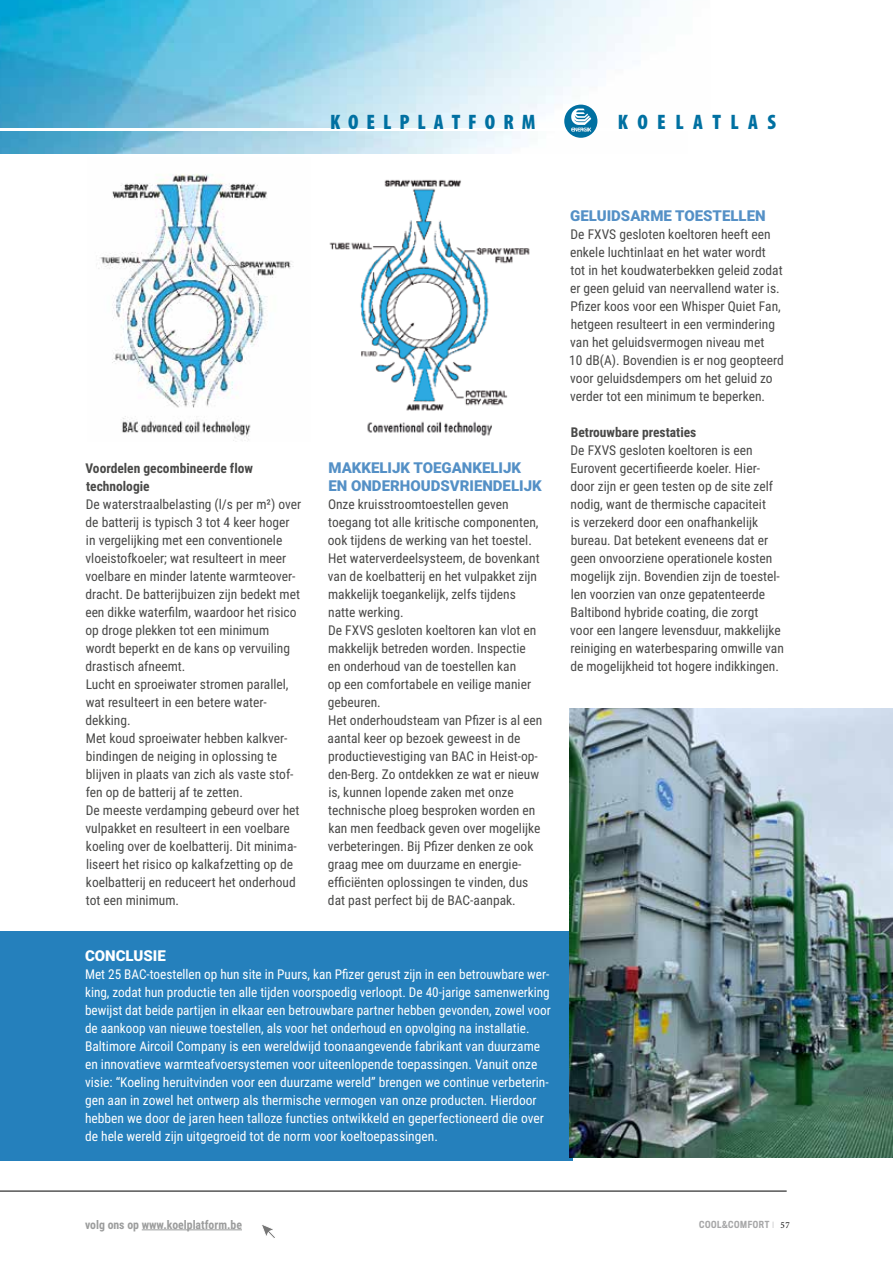
<style>
.page{position:relative;width:893px;height:1263px;background:#fff}
.page>*{position:absolute;margin:0;border:0;box-sizing:border-box;transform-origin:0 0}
.t1{font:900 condensed 21px "Myriad Pro";letter-spacing:.38em;color:#0070a1}
.t2{font:900 condensed 21px "Myriad Pro";letter-spacing:.45em;color:#0070a1}
.t3{font:900 15px/18px "Roboto";color:#5490c6}
.t4{font:900 15px "Roboto";color:#fff}
.t5{font:13.5px/18px "Roboto Condensed";color:#494948}
.t6{font:13.5px/18px "Roboto Condensed";color:#fff}
.t7{font:700 13.5px/18px "Roboto Condensed";color:#494948}
.t8{font:700 12px "Roboto Condensed";color:#9c9d9d}
.t9{font:500 9px "Titling Gothic FB Cond";letter-spacing:.065em;color:#a7a7a8}
.s1{font-family:"Roboto Condensed";font-weight:300;color:#b1b2b3}
.s2{font-family:"Minion Pro";font-weight:400;color:#000}
</style>
<div class="page">
<hr style="left:0;top:1191px;width:787px;height:1px;background:#000">
<img style="left:0;top:132px;width:594px;height:21px">
<img style="left:0;top:0;width:650px;height:128px">
<div style="left:564px;top:105px;width:33px;height:33px;background:#0070a1;border-radius:50%"></div>
<svg style="left:571px;top:109px;width:20px;height:23px"></svg>
<hr style="left:142px;top:1229px;width:100px;height:1px;background:#9c9d9d">
<svg style="left:262px;top:1225px;width:13px;height:13px"></svg>
<div style="left:0;top:931px;width:573px;height:230px;background:#2580bc"></div>
<img style="left:570px;top:709px;width:323px;height:448px">
<img style="left:98px;top:174px;width:196px;height:267px">
<img style="left:329px;top:179px;width:201px;height:257px">
<h1 class="t1" style="left:330px;top:110px;width:207px">KOELPLATFORM</h1>
<h1 class="t2" style="left:618px;top:110px;width:160px">KOELATLAS</h1>
<p class="t7" style="left:85px;top:459px;width:169px">Voordelen gecombineerde flow technologie</p>
<p class="t5" style="left:85px;top:495px;width:217px">De waterstraalbelasting (l/s per m²) over de batterij is typisch 3 tot 4 keer hoger in vergelijking met een conventionele vloeistofkoeler; wat resulteert in meer voelbare en minder latente warmteover&shy;dracht. De batterijbuizen zijn bedekt met een dikke waterfilm, waardoor het risico op droge plekken tot een minimum wordt beperkt en de kans op vervuiling drastisch afneemt.<br>Lucht en sproeiwater stromen parallel, wat resulteert in een betere water&shy;dekking.<br>Met koud sproeiwater hebben kalkver&shy;bindingen de neiging in oplossing te blijven in plaats van zich als vaste stof&shy;fen op de batterij af te zetten.<br>De meeste verdamping gebeurd over het vulpakket en resulteert in een voelbare koeling over de koelbatterij. Dit minima&shy;liseert het risico op kalkafzetting op de koelbatterij en reduceert het onderhoud tot een minimum.</p>
<p class="t3" style="left:328px;top:458px;width:215px">MAKKELIJK TOEGANKELIJK<br>EN ONDERHOUDSVRIENDELIJK</p>
<p class="t5" style="left:328px;top:495px;width:216px">Onze kruisstroomtoestellen geven toegang tot alle kritische componenten, ook tijdens de werking van het toestel.<br>Het waterverdeelsysteem, de bovenkant van de koelbatterij en het vulpakket zijn makkelijk toegankelijk, zelfs tijdens natte werking.<br>De FXVS gesloten koeltoren kan vlot en makkelijk betreden worden. Inspectie<br>en onderhoud van de toestellen kan<br>op een comfortabele en veilige manier gebeuren.<br>Het onderhoudsteam van Pfizer is al een aantal keer op bezoek geweest in de productievestiging van BAC in Heist-op&shy;den-Berg. Zo ontdekken ze wat er nieuw is, kunnen lopende zaken met onze technische ploeg besproken worden en kan men feedback geven over mogelijke verbeteringen. Bij Pfizer denken ze ook graag mee om duurzame en energie&shy;efficiënten oplossingen te vinden, dus dat past perfect bij de BAC-aanpak.</p>
<p class="t3" style="left:570px;top:206px;width:197px">GELUIDSARME TOESTELLEN</p>
<p class="t5" style="left:569px;top:225px;width:216px">De FXVS gesloten koeltoren heeft een enkele luchtinlaat en het water wordt<br>tot in het koudwaterbekken geleid zodat er geen geluid van neervallend water is.<br>Pfizer koos voor een Whisper Quiet Fan, hetgeen resulteert in een vermindering van het geluidsvermogen niveau met<br>10 dB(A). Bovendien is er nog geopteerd voor geluidsdempers om het geluid zo verder tot een minimum te beperken.</p>
<p class="t7" style="left:571px;top:422px;width:127px">Betrouwbare prestaties</p>
<p class="t5" style="left:570px;top:440px;width:215px">De FXVS gesloten koeltoren is een Eurovent gecertifieerde koeler. Hier&shy;door zijn er geen testen op de site zelf nodig, want de thermische capaciteit<br>is verzekerd door een onafhankelijk bureau. Dat betekent eveneens dat er geen onvoorziene operationele kosten mogelijk zijn. Bovendien zijn de toestel&shy;len voorzien van onze gepatenteerde Baltibond hybride coating, die zorgt voor een langere levensduur, makkelijke reiniging en waterbesparing omwille van de mogelijkheid tot hogere indikkingen.</p>
<p class="t4" style="left:85px;top:945px;width:82px">CONCLUSIE</p>
<p class="t6" style="left:85px;top:964px;width:467px">Met 25 BAC-toestellen op hun site in Puurs, kan Pfizer gerust zijn in een betrouwbare wer&shy;king, zodat hun productie ten alle tijden voorspoedig verloopt. De 40-jarige samenwerking bewijst dat beide partijen in elkaar een betrouwbare partner hebben gevonden, zowel voor de aankoop van nieuwe toestellen, als voor het onderhoud en opvolging na installatie.<br>Baltimore Aircoil Company is een wereldwijd toonaangevende fabrikant van duurzame en innovatieve warmteafvoersystemen voor uiteenlopende toepassingen. Vanuit onze visie: “Koeling heruitvinden voor een duurzame wereld” brengen we continue verbeterin&shy;gen aan in zowel het ontwerp als thermische vermogen van onze producten. Hierdoor hebben we door de jaren heen talloze functies ontwikkeld en geperfectioneerd die over de hele wereld zijn uitgegroeid tot de norm voor koeltoepassingen.</p>
<p class="t8" style="left:85px;top:1216px;width:158px">volg ons op www.koelplatform.be</p>
<p class="t9" style="left:699px;top:1219px;width:92px">COOL&amp;COMFORT <span class="s1">I</span> <span class="s2">57</span></p>
</div>
